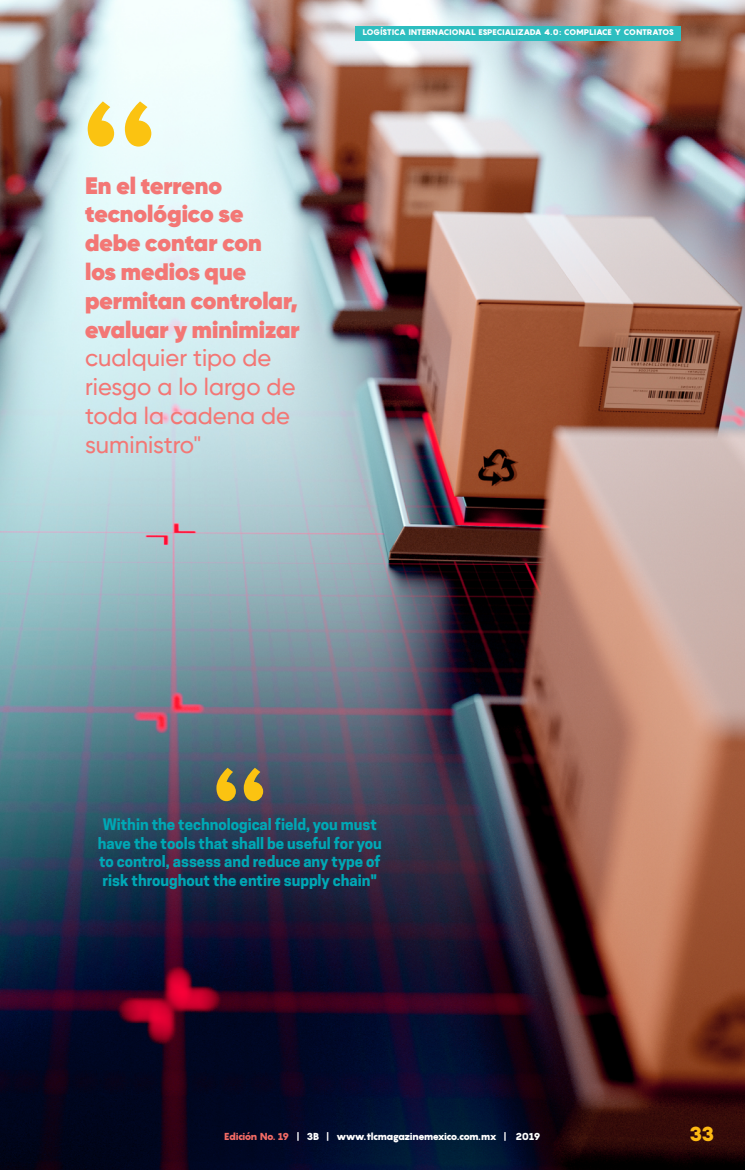
<style>
.page{position:relative;width:745px;height:1170px;background:#fff}
.page>*{position:absolute;margin:0;border:0;box-sizing:border-box;transform-origin:0 0}
.t1{font:800 23.75px/28.8px "Gilroy";color:#f37775}
.t2{font:500 23.75px/28.8px "Gilroy";color:#f37775}
.t3{font:900 20px "Pangram";color:#fdb913}
.t4{font:700 15px/18.8px "Cooper Hewitt";color:#00a8b5;text-align:center}
.t5{font:900 10px "Pangram";letter-spacing:-.09em;color:#fff}
.t6{font:900 8.12px "Pangram";letter-spacing:-.04em;color:#fff}
.s1{color:#f26b65}
</style>
<div class="page">
<img style="left:0;top:0;width:744px;height:1169px">
<svg style="left:88px;top:101px;width:63px;height:45px;background:#f4dd7d"></svg>
<svg style="left:216px;top:767px;width:47px;height:34px;background:#a28c3b"></svg>
<div style="left:355px;top:26px;width:325px;height:14px;background:#2ebec0"></div>
<h1 class="t1" style="left:85px;top:171px;width:216px">En el terreno tecnológico se debe contar con<br>los medios que permitan controlar, evaluar y minimizar</h1>
<h1 class="t2" style="left:85px;top:343px;width:212px">cualquier tipo de riesgo a lo largo de toda la cadena de suministro"</h1>
<p class="t6" style="left:362px;top:27px;width:313px">LOGÍSTICA INTERNACIONAL ESPECIALIZADA 4.0: COMPLIACE Y CONTRATOS</p>
<p class="t4" style="left:98px;top:814px;width:285px">Within the technological field, you must have the tools that shall be useful for you to control, assess and reduce any type of risk throughout the entire supply chain"</p>
<p class="t5" style="left:224px;top:1129px;width:317px"><span class="s1">Edición No. 19</span> | 3B | www.tlcmagazinemexico.com.mx | 2019</p>
<h2 class="t3" style="left:688px;top:1120px;width:28px">33</h2>
</div>
